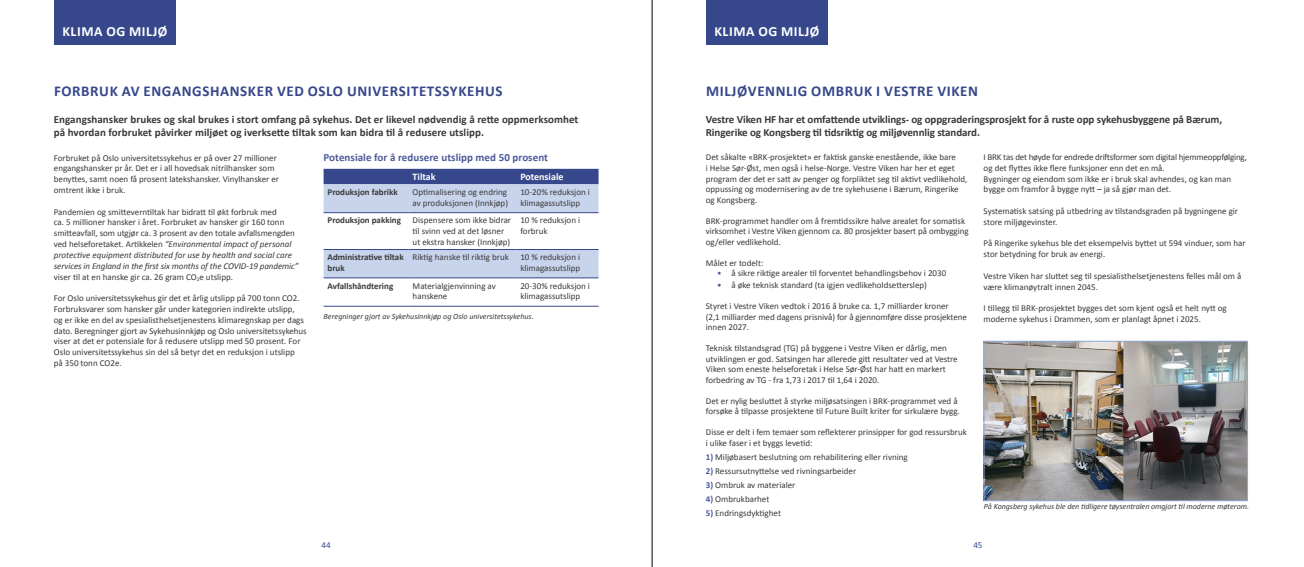
<style>
.page{position:relative;width:1304px;height:567px;background:#fff}
.page>*{position:absolute;margin:0;border:0;box-sizing:border-box;transform-origin:0 0}
.t1{font:700 15px "Calibri";letter-spacing:.04em;color:#36478b}
.t2{font:700 14px "Calibri";letter-spacing:.04em;color:#fff}
.t3{font:700 11px/13.2px "Calibri";letter-spacing:-.005em;color:#393939}
.t4{font:700 11px "Calibri";letter-spacing:.005em;color:#4b5a9a}
.t5{font:700 10px "Calibri";color:#fff}
.t6{font:9px/10.8px "Calibri";color:#393939}
.t7{font:700 9px/10.8px "Calibri";color:#393939}
.t8{font:9px "Calibri";color:#36478b}
.t9{font:italic 8px "Calibri";letter-spacing:-.005em;color:#393939}
.s1{font-style:italic}
.s2{color:#4b5a9a}
.s3{font-weight:700;color:#4b5a9a}
</style>
<div class="page">
<div style="left:54px;top:0;width:122px;height:44px;background:#36478b"></div>
<hr style="left:652px;top:0;width:1px;height:567px;background:#000">
<div style="left:706px;top:0;width:122px;height:44px;background:#36478b"></div>
<svg style="left:324px;top:169px;width:275px;height:109px"></svg>
<hr style="left:324px;top:212px;width:85px;height:1px;background:#36478b">
<hr style="left:409px;top:212px;width:107px;height:1px;background:#36478b">
<hr style="left:516px;top:212px;width:83px;height:1px;background:#36478b">
<hr style="left:324px;top:249px;width:85px;height:1px;background:#36478b">
<hr style="left:409px;top:249px;width:107px;height:1px;background:#36478b">
<hr style="left:516px;top:249px;width:83px;height:1px;background:#36478b">
<hr style="left:324px;top:278px;width:85px;height:1px;background:#36478b">
<hr style="left:409px;top:278px;width:107px;height:1px;background:#36478b">
<hr style="left:516px;top:278px;width:83px;height:1px;background:#36478b">
<hr style="left:324px;top:306px;width:85px;height:1px;background:#36478b">
<hr style="left:409px;top:306px;width:107px;height:1px;background:#36478b">
<hr style="left:516px;top:306px;width:83px;height:1px;background:#36478b">
<img style="left:986px;top:343px;width:260px;height:156px">
<div style="left:984px;top:341px;width:264px;height:160px;border:1px solid #90a9d7"></div>
<h2 class="t2" style="left:62px;top:23px;width:107px">KLIMA OG MILJØ</h2>
<h2 class="t2" style="left:714px;top:23px;width:107px">KLIMA OG MILJØ</h2>
<h1 class="t1" style="left:54px;top:82px;width:450px">FORBRUK AV ENGANGSHANSKER VED OSLO UNIVERSITETSSYKEHUS</h1>
<p class="t3" style="left:54px;top:112px;width:526px">Engangshansker brukes og skal brukes i stort omfang på sykehus. Det er likevel nødvendig å rette oppmerksomhet på hvordan forbruket påvirker miljøet og iverksette tiltak som kan bidra til å redusere utslipp.</p>
<p class="t5" style="left:413px;top:171px;width:24px">Tiltak</p>
<p class="t5" style="left:520px;top:171px;width:45px">Potensiale</p>
<p class="t7" style="left:328px;top:187px;width:72px">Produksjon fabrikk</p>
<p class="t6" style="left:413px;top:186px;width:97px">Optimalisering og endring av produksjonen (Innkjøp)</p>
<p class="t6" style="left:520px;top:186px;width:71px">10-20% reduksjon i klimagassutslipp</p>
<p class="t7" style="left:328px;top:215px;width:75px">Produksjon pakking</p>
<p class="t6" style="left:413px;top:215px;width:100px">Dispensere som ikke bidrar til svinn ved at det løsner ut ekstra hansker (Innkjøp)</p>
<p class="t6" style="left:520px;top:215px;width:61px">10 % reduksjon i forbruk</p>
<p class="t7" style="left:328px;top:252px;width:78px">Administrative tiltak bruk</p>
<p class="t6" style="left:413px;top:252px;width:98px">Riktig hanske til riktig bruk</p>
<p class="t6" style="left:520px;top:252px;width:61px">10 % reduksjon i klimagassutslipp</p>
<p class="t7" style="left:328px;top:280px;width:67px">Avfallshåndtering</p>
<p class="t6" style="left:413px;top:280px;width:85px">Materialgjenvinning av hanskene</p>
<p class="t6" style="left:520px;top:280px;width:71px">20-30% reduksjon i klimagassutslipp</p>
<p class="t4" style="left:324px;top:151px;width:226px">Potensiale for å redusere utslipp med 50 prosent</p>
<p class="t6" style="left:54px;top:152px;width:227px">Forbruket på Oslo universitetssykehus er på over 27 millioner engangshansker pr år. Det er i all hovedsak nitrilhansker som benyttes, samt noen få prosent latekshansker. Vinylhansker er omtrent ikke i bruk.</p>
<p class="t6" style="left:54px;top:206px;width:246px">Pandemien og smitteverntiltak har bidratt til økt forbruk med<br>ca. 5 millioner hansker i året. Forbruket av hansker gir 160 tonn smitteavfall, som utgjør ca. 3 prosent av den totale avfallsmengden ved helseforetaket. Artikkelen <span class="s1">“Environmental impact of personal protective equipment distributed for use by health and social care services in England in the first six months of the COVID-19 pandemic” </span>viser til at en hanske gir ca. 26 gram CO<sub>2</sub>e utslipp.</p>
<p class="t6" style="left:54px;top:292px;width:254px">For Oslo universitetssykehus gir det et årlig utslipp på 700 tonn CO2.<br>Forbruksvarer som hansker går under kategorien indirekte utslipp,<br>og er ikke en del av spesialisthelsetjenestens klimaregnskap per dags dato. Beregninger gjort av Sykehusinnkjøp og Oslo universitetssykehus viser at det er potensiale for å redusere utslipp med 50 prosent. For Oslo universitetssykehus sin del så betyr det en reduksjon i utslipp<br>på 350 tonn CO2e.</p>
<p class="t9" style="left:324px;top:311px;width:212px">Beregninger gjort av Sykehusinnkjøp og Oslo universitetssykehus.</p>
<h1 class="t1" style="left:706px;top:82px;width:273px">MILJØVENNLIG OMBRUK I VESTRE VIKEN</h1>
<p class="t3" style="left:706px;top:112px;width:518px">Vestre Viken HF har et omfattende utviklings- og oppgraderingsprosjekt for å ruste opp sykehusbyggene på Bærum,<br>Ringerike og Kongsberg til tidsriktig og miljøvennlig standard.</p>
<p class="t6" style="left:706px;top:151px;width:263px">Det såkalte «BRK-prosjektet» er faktisk ganske enestående, ikke bare<br>i Helse Sør-Øst, men også i helse-Norge. Vestre Viken har her et eget program der det er satt av penger og forpliktet seg til aktivt vedlikehold, oppussing og modernisering av de tre sykehusene i Bærum, Ringerike og Kongsberg.</p>
<p class="t6" style="left:706px;top:215px;width:264px">BRK-programmet handler om å fremtidssikre halve arealet for somatisk virksomhet i Vestre Viken gjennom ca. 80 prosjekter basert på ombygging og/eller vedlikehold.</p>
<p class="t6" style="left:706px;top:257px;width:59px">Målet er todelt:</p>
<p class="t6" style="left:717px;top:268px;width:231px"><span class="s2">•</span> å sikre riktige arealer til forventet behandlingsbehov i 2030</p>
<p class="t6" style="left:717px;top:280px;width:211px"><span class="s2">•</span> å øke teknisk standard (ta igjen vedlikeholdsetterslep)</p>
<p class="t6" style="left:706px;top:300px;width:263px">Styret i Vestre Viken vedtok i 2016 å bruke ca. 1,7 milliarder kroner<br>(2,1 milliarder med dagens prisnivå) for å gjennomføre disse prosjektene innen 2027.</p>
<p class="t6" style="left:706px;top:342px;width:253px">Teknisk tilstandsgrad (TG) på byggene i Vestre Viken er dårlig, men utviklingen er god. Satsingen har allerede gitt resultater ved at Vestre Viken som eneste helseforetak i Helse Sør-Øst har hatt en markert forbedring av TG - fra 1,73 i 2017 til 1,64 i 2020.</p>
<p class="t6" style="left:706px;top:395px;width:256px">Det er nylig besluttet å styrke miljøsatsingen i BRK-programmet ved å forsøke å tilpasse prosjektene til Future Built kriter for sirkulære bygg.</p>
<p class="t6" style="left:706px;top:426px;width:262px">Disse er delt i fem temaer som reflekterer prinsipper for god ressursbruk i ulike faser i et byggs levetid:</p>
<p class="t6" style="left:706px;top:451px;width:204px"><span class="s3">1)</span> Miljøbasert beslutning om rehabilitering eller rivning</p>
<p class="t6" style="left:706px;top:465px;width:152px"><span class="s3">2)</span> Ressursutnyttelse ved rivningsarbeider</p>
<p class="t6" style="left:706px;top:479px;width:91px"><span class="s3">3)</span> Ombruk av materialer</p>
<p class="t6" style="left:706px;top:493px;width:65px"><span class="s3">4)</span> Ombrukbarhet</p>
<p class="t6" style="left:706px;top:507px;width:77px"><span class="s3">5)</span> Endringsdyktighet</p>
<p class="t6" style="left:984px;top:151px;width:265px">I BRK tas det høyde for endrede driftsformer som digital hjemmeoppfølging, og det flyttes ikke flere funksjoner enn det en må.<br>Bygninger og eiendom som ikke er i bruk skal avhendes, og kan man bygge om framfor å bygge nytt – ja så gjør man det.</p>
<p class="t6" style="left:984px;top:205px;width:256px">Systematisk satsing på utbedring av tilstandsgraden på bygningene gir store miljøgevinster.</p>
<p class="t6" style="left:984px;top:238px;width:264px">På Ringerike sykehus ble det eksempelvis byttet ut 594 vinduer, som har stor betydning for bruk av energi.</p>
<p class="t6" style="left:984px;top:270px;width:259px">Vestre Viken har sluttet seg til spesialisthelsetjenestens felles mål om å være klimanøytralt innen 2045.</p>
<p class="t6" style="left:984px;top:302px;width:245px">I tillegg til BRK-prosjektet bygges det som kjent også et helt nytt og moderne sykehus i Drammen, som er planlagt åpnet i 2025.</p>
<p class="t9" style="left:984px;top:501px;width:267px">På Kongsberg sykehus ble den tidligere tøysentralen omgjort til moderne møterom.</p>
<p class="t8" style="left:321px;top:539px;width:11px">44</p>
<p class="t8" style="left:973px;top:539px;width:11px">45</p>
</div>
